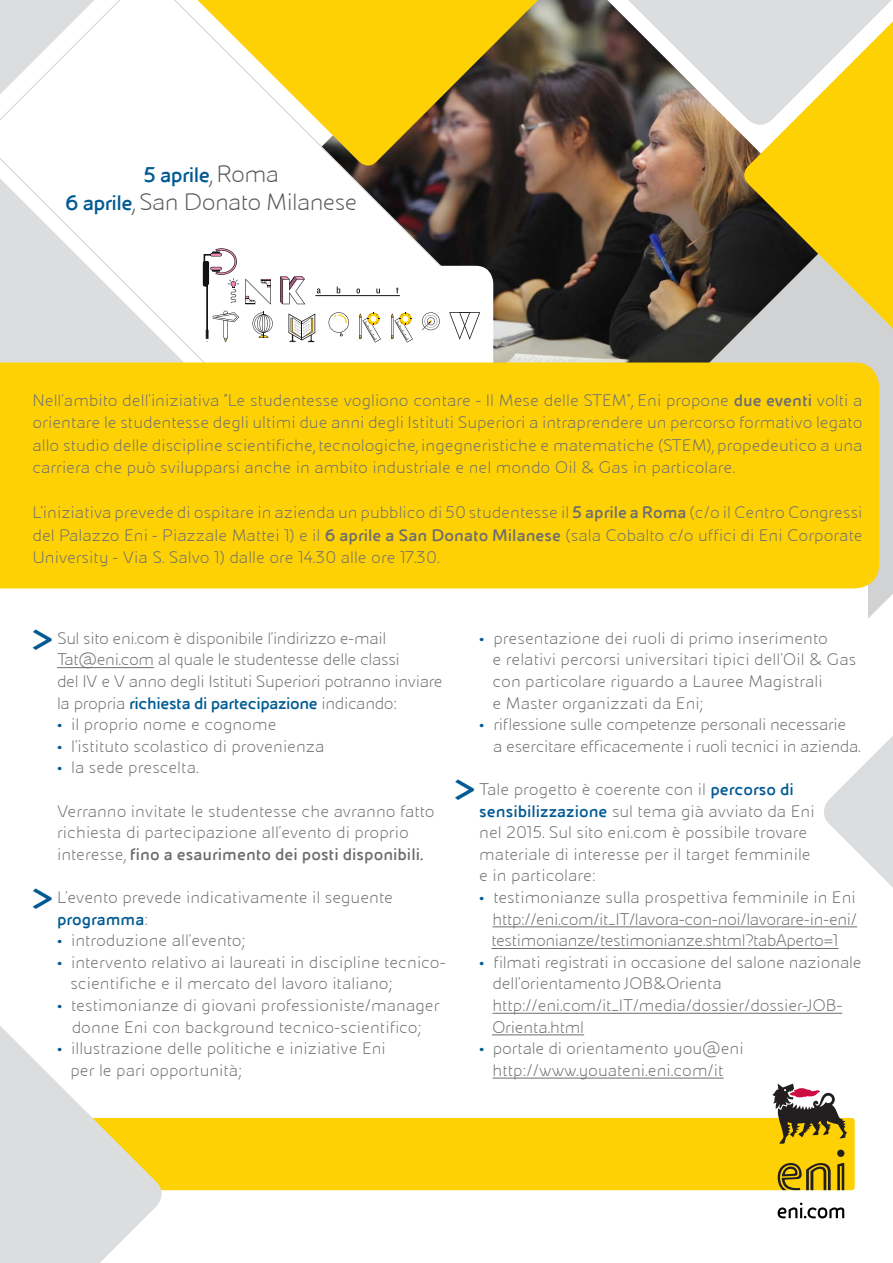
<style>
.page{position:relative;width:893px;height:1263px;background:#fff}
.page>*{position:absolute;margin:0;border:0;box-sizing:border-box;transform-origin:0 0}
.t1{font:700 42.3px "Eni Exp";color:#005a93}
.t2{font:300 25.5px "Eni Exp";letter-spacing:-.025em;color:#57585a;scale:1.07 1}
.t3{font:700 22.65px "Eni Exp";letter-spacing:-.025em;color:#005a93;scale:1.07 1}
.t4{font:300 18px/22.5px "Eni Exp";color:#6c6d70;scale:1.07 1}
.t5{font:300 18px/21.6px "Eni Exp";letter-spacing:-.02em;color:#6c6d70;scale:1.07 1}
.s1{font-weight:300;font-size:25.5px;color:#57585a}
.s2{font-weight:700;font-size:22.65px;color:#005a93}
.s3{font-weight:700}
.s4{font-weight:700;color:#005a93}
.s5{color:#005a93}
</style>
<div class="page">
<img style="left:448px;top:0;width:291px;height:362px">
<img style="left:448px;top:0;width:240px;height:170px">
<img style="left:649px;top:228px;width:244px;height:328px">
<svg style="left:739px;top:0;width:154px;height:471px;background:#cfbd70"></svg>
<svg style="left:0;top:0;width:448px;height:362px"></svg>
<div style="left:207px;top:266px;width:286px;height:112px;background:#fff;border-radius:18px"></div>
<div style="left:0;top:362px;width:879px;height:226px;background:#fed105"></div>
<div style="left:169px;top:1118px;width:686px;height:72px;background:#fed105"></div>
<svg style="left:837px;top:1163px;width:7px;height:27px"></svg>
<div style="left:837px;top:1149px;width:7px;height:8px;background:#231f20;border-radius:50%"></div>
<svg style="left:778px;top:1163px;width:53px;height:27px"></svg>
<svg style="left:772px;top:1083px;width:75px;height:61px"></svg>
<svg style="left:778px;top:1202px;width:66px;height:16px"></svg>
<svg style="left:0;top:1026px;width:169px;height:237px;fill:#dcdddf"></svg>
<svg style="left:817px;top:556px;width:76px;height:458px"></svg>
<hr style="left:493px;top:926px;width:364px;height:1px;background:#6c6d70">
<hr style="left:491px;top:948px;width:347px;height:1px;background:#6c6d70">
<hr style="left:493px;top:1013px;width:349px;height:1px;background:#6c6d70">
<hr style="left:492px;top:1034px;width:92px;height:1px;background:#6c6d70">
<hr style="left:493px;top:1078px;width:231px;height:1px;background:#6c6d70">
<hr style="left:57px;top:667px;width:97px;height:1px;background:#6c6d70">
<svg style="left:280px;top:276px;width:25px;height:28px"></svg>
<svg style="left:245px;top:279px;width:26px;height:26px"></svg>
<svg style="left:317px;top:288px;width:4px;height:5px"></svg>
<svg style="left:337px;top:287px;width:3px;height:6px"></svg>
<svg style="left:357px;top:288px;width:3px;height:5px"></svg>
<svg style="left:376px;top:289px;width:4px;height:4px"></svg>
<svg style="left:396px;top:287px;width:2px;height:6px"></svg>
<hr style="left:315px;top:295px;width:85px;height:1px;background:#18151a">
<svg style="left:422px;top:312px;width:18px;height:18px"></svg>
<svg style="left:449px;top:312px;width:31px;height:28px"></svg>
<svg style="left:203px;top:248px;width:36px;height:94px"></svg>
<svg style="left:288px;top:313px;width:27px;height:29px"></svg>
<svg style="left:329px;top:312px;width:20px;height:24px"></svg>
<svg style="left:252px;top:311px;width:21px;height:27px"></svg>
<svg style="left:391px;top:313px;width:22px;height:30px"></svg>
<svg style="left:359px;top:313px;width:22px;height:30px"></svg>
<p class="t3" style="left:143px;top:163px;width:128px">5 aprile<span class="s1">, Roma</span></p>
<p class="t2" style="left:65px;top:190px;width:275px"><span class="s2">6 aprile</span>, San Donato Milanese</p>
<p class="t4" style="left:32px;top:389px;width:777px;text-align:justify">Nell’ambito dell’iniziativa “Le studentesse vogliono contare - Il Mese delle STEM”, Eni propone <span class="s3">due eventi</span> volti a orientare le studentesse degli ultimi due anni degli Istituti Superiori a intraprendere un percorso formativo legato allo studio delle discipline scientifiche, tecnologiche, ingegneristiche e matematiche (STEM), propedeutico a una carriera che può svilupparsi anche in ambito industriale e nel mondo Oil &amp; Gas in particolare.</p>
<p class="t4" style="left:32px;top:502px;width:777px;text-align:justify">L’iniziativa prevede di ospitare in azienda un pubblico di 50 studentesse il <span class="s3">5 aprile a Roma</span> (c/o il Centro Congressi del Palazzo Eni - Piazzale Mattei 1) e il <span class="s3">6 aprile a San Donato Milanese</span> (sala Cobalto c/o uffici di Eni Corporate University - Via S. Salvo 1) dalle ore 14.30 alle ore 17.30.</p>
<p class="t1" style="left:31px;top:614px;width:24px">&gt;</p>
<p class="t5" style="left:57px;top:628px;width:309px">Sul sito eni.com è disponibile l’indirizzo e-mail</p>
<p class="t5" style="left:57px;top:649px;width:322px">Tat@eni.com al quale le studentesse delle classi</p>
<p class="t5" style="left:57px;top:671px;width:362px">del IV e V anno degli Istituti Superiori potranno inviare la propria <span class="s4">richiesta di partecipazione</span> indicando:</p>
<p class="t4" style="left:57px;top:714px;width:207px"><span class="s5">•</span> il proprio nome e cognome</p>
<p class="t4" style="left:57px;top:735px;width:251px"><span class="s5">•</span> l’istituto scolastico di provenienza</p>
<p class="t4" style="left:57px;top:757px;width:134px"><span class="s5">•</span> la sede prescelta.</p>
<p class="t4" style="left:57px;top:801px;width:354px;line-height:21.6px">Verranno invitate le studentesse che avranno fatto richiesta di partecipazione all’evento di proprio interesse, <span class="s3">fino a esaurimento dei posti disponibili.</span></p>
<p class="t4" style="left:57px;top:887px;width:315px;line-height:21.6px">L’evento prevede indicativamente il seguente <span class="s4">programma</span>:</p>
<p class="t4" style="left:57px;top:930px;width:178px"><span class="s5">•</span> introduzione all’evento;</p>
<p class="t4" style="left:57px;top:951px;width:365px"><span class="s5">•</span> intervento relativo ai laureati in discipline tecnico-</p>
<p class="t4" style="left:70px;top:973px;width:303px">scientifiche e il mercato del lavoro italiano;</p>
<p class="t4" style="left:57px;top:995px;width:359px"><span class="s5">•</span> testimonianze di giovani professioniste/manager</p>
<p class="t4" style="left:72px;top:1016px;width:328px">donne Eni con background tecnico-scientifico;</p>
<p class="t4" style="left:57px;top:1038px;width:309px"><span class="s5">•</span> illustrazione delle politiche e iniziative Eni</p>
<p class="t4" style="left:70px;top:1059px;width:162px">per le pari opportunità;</p>
<p class="t1" style="left:31px;top:873px;width:24px">&gt;</p>
<p class="t4" style="left:479px;top:627px;width:327px"><span class="s5">•</span> presentazione dei ruoli di primo inserimento</p>
<p class="t4" style="left:493px;top:649px;width:342px">e relativi percorsi universitari tipici dell’Oil &amp; Gas</p>
<p class="t4" style="left:493px;top:671px;width:310px">con particolare riguardo a Lauree Magistrali</p>
<p class="t4" style="left:493px;top:692px;width:199px">e Master organizzati da Eni;</p>
<p class="t5" style="left:479px;top:714px;width:345px"><span class="s5">•</span> riflessione sulle competenze personali necessarie</p>
<p class="t5" style="left:493px;top:736px;width:345px">a esercitare efficacemente i ruoli tecnici in azienda.</p>
<p class="t4" style="left:479px;top:779px;width:295px">Tale progetto è coerente con il <span class="s4">percorso di</span></p>
<p class="t4" style="left:479px;top:800px;width:315px"><span class="s4">sensibilizzazione</span> sul tema già avviato da Eni</p>
<p class="t4" style="left:479px;top:822px;width:311px;line-height:21.6px">nel 2015. Sul sito eni.com è possibile trovare materiale di interesse per il target femminile</p>
<p class="t4" style="left:479px;top:865px;width:110px">e in particolare:</p>
<p class="t4" style="left:479px;top:887px;width:353px"><span class="s5">•</span> testimonianze sulla prospettiva femminile in Eni</p>
<p class="t5" style="left:493px;top:909px;width:342px">http://eni.com/it_IT/lavora-con-noi/lavorare-in-eni/</p>
<p class="t5" style="left:491px;top:930px;width:326px">testimonianze/testimonianze.shtml?tabAperto=1</p>
<p class="t4" style="left:479px;top:951px;width:359px"><span class="s5">•</span> filmati registrati in occasione del salone nazionale</p>
<p class="t4" style="left:493px;top:973px;width:216px">dell’orientamento JOB&amp;Orienta</p>
<p class="t4" style="left:492px;top:995px;width:329px;line-height:21.6px">http://eni.com/it_IT/media/dossier/dossier-JOB-<br>Orienta.html</p>
<p class="t4" style="left:479px;top:1038px;width:249px"><span class="s5">•</span> portale di orientamento you@eni</p>
<p class="t4" style="left:493px;top:1059px;width:217px">http://www.youateni.eni.com/it</p>
<p class="t1" style="left:453px;top:764px;width:24px">&gt;</p>
</div>
